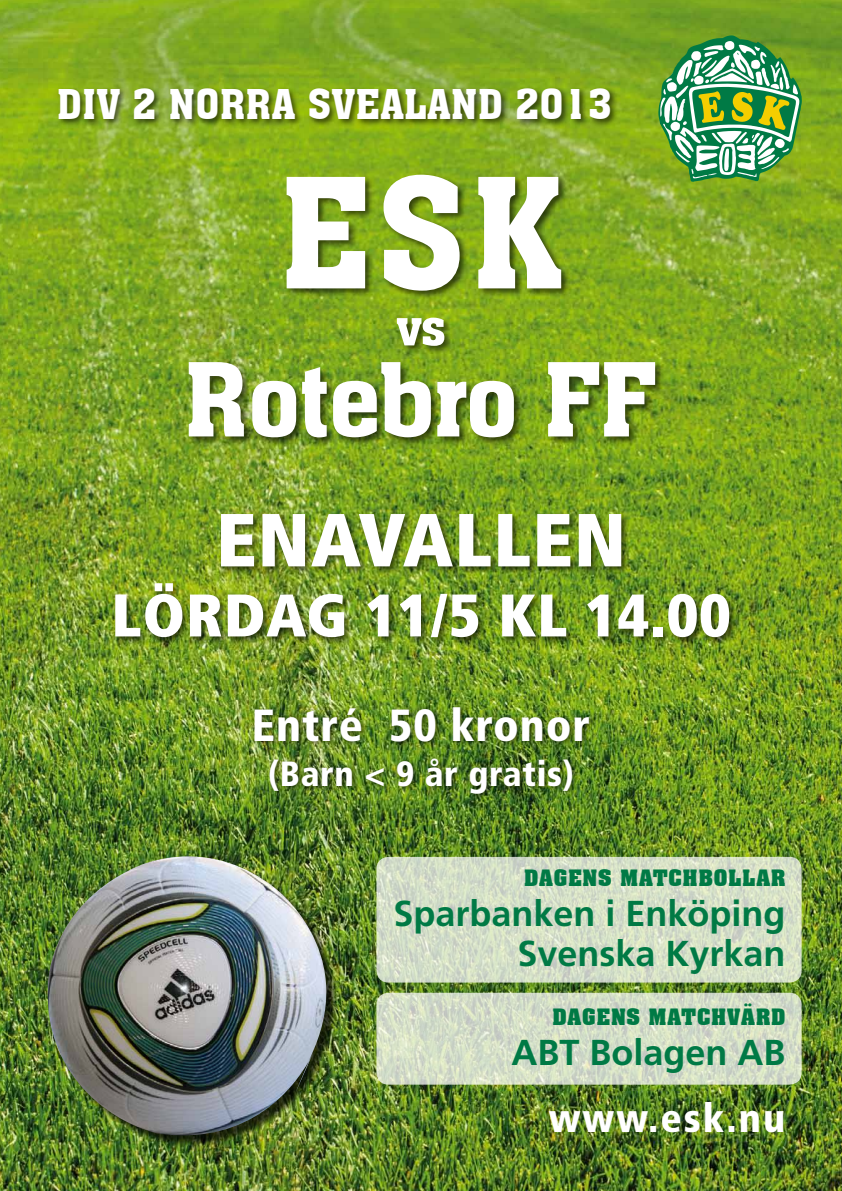
<style>
.page{position:relative;width:842px;height:1191px;background:#fff}
.page>*{position:absolute;margin:0;border:0;box-sizing:border-box;transform-origin:0 0}
.t1{font:150px "Aachen BT";color:#fff}
.t2{font:100px "Aachen BT";letter-spacing:-.03em;color:#fff}
.t3{font:900 condensed 75px "Frutiger";letter-spacing:.02em;color:#fff}
.t4{font:900 condensed 60px "Frutiger";letter-spacing:.02em;color:#fff}
.t5{font:50px "Aachen BT";color:#fff}
.t6{font:900 condensed 45px "Frutiger";letter-spacing:.02em;color:#fff}
.t7{font:40px "Aachen BT";color:#fff}
.t8{font:900 condensed 40px "Frutiger";letter-spacing:.05em;color:#fff}
.t9{font:700 36px/40px "Frutiger";color:#007a45;text-align:right}
.t10{font:900 condensed 35px "Frutiger";letter-spacing:.02em;color:#fff}
.t11{font:700 22px "Aachen BT";letter-spacing:.02em;color:#007a45}
</style>
<div class="page">
<img style="left:0;top:0;width:842px;height:1191px">
<svg style="left:658px;top:35px;width:144px;height:147px"></svg>
<div style="left:56px;top:86px;width:563px;height:42px;background:#000;opacity:.6"></div>
<div style="left:187px;top:173px;width:478px;height:274px;background:#000;opacity:.6"></div>
<div style="left:113px;top:512px;width:624px;height:133px;background:#000;opacity:.6"></div>
<div style="left:252px;top:703px;width:344px;height:98px;background:#000;opacity:.6"></div>
<div style="left:49px;top:858px;width:290px;height:290px;background:#000;opacity:.75"></div>
<img style="left:44px;top:856px;width:293px;height:288px">
<svg style="left:376px;top:992px;width:426px;height:92px;background:#d3dcc6"></svg>
<svg style="left:376px;top:857px;width:426px;height:125px;background:#d4dec7"></svg>
<p class="t7" style="left:57px;top:79px;width:557px">DIV 2 NORRA SVEALAND 2013</p>
<h1 class="t1" style="left:279px;top:139px;width:285px">ESK</h1>
<h3 class="t5" style="left:396px;top:296px;width:51px">vs</h3>
<h2 class="t2" style="left:184px;top:337px;width:476px">Rotebro FF</h2>
<h3 class="t3" style="left:216px;top:494px;width:411px">ENAVALLEN</h3>
<h3 class="t4" style="left:111px;top:579px;width:620px">LÖRDAG 11/5 KL 14.00</h3>
<p class="t6" style="left:252px;top:698px;width:339px">Entré 50 kronor</p>
<p class="t10" style="left:268px;top:752px;width:307px">(Barn &lt; 9 år gratis)</p>
<p class="t11" style="left:524px;top:864px;width:263px">DAGENS MATCHBOLLAR</p>
<p class="t9" style="left:393px;top:893px;width:394px">Sparbanken i Enköping<br>Svenska Kyrkan</p>
<p class="t11" style="left:552px;top:1003px;width:235px">DAGENS MATCHVÄRD</p>
<p class="t9" style="left:511px;top:1032px;width:276px">ABT Bolagen AB</p>
<p class="t8" style="left:549px;top:1094px;width:238px">www.esk.nu</p>
</div>
